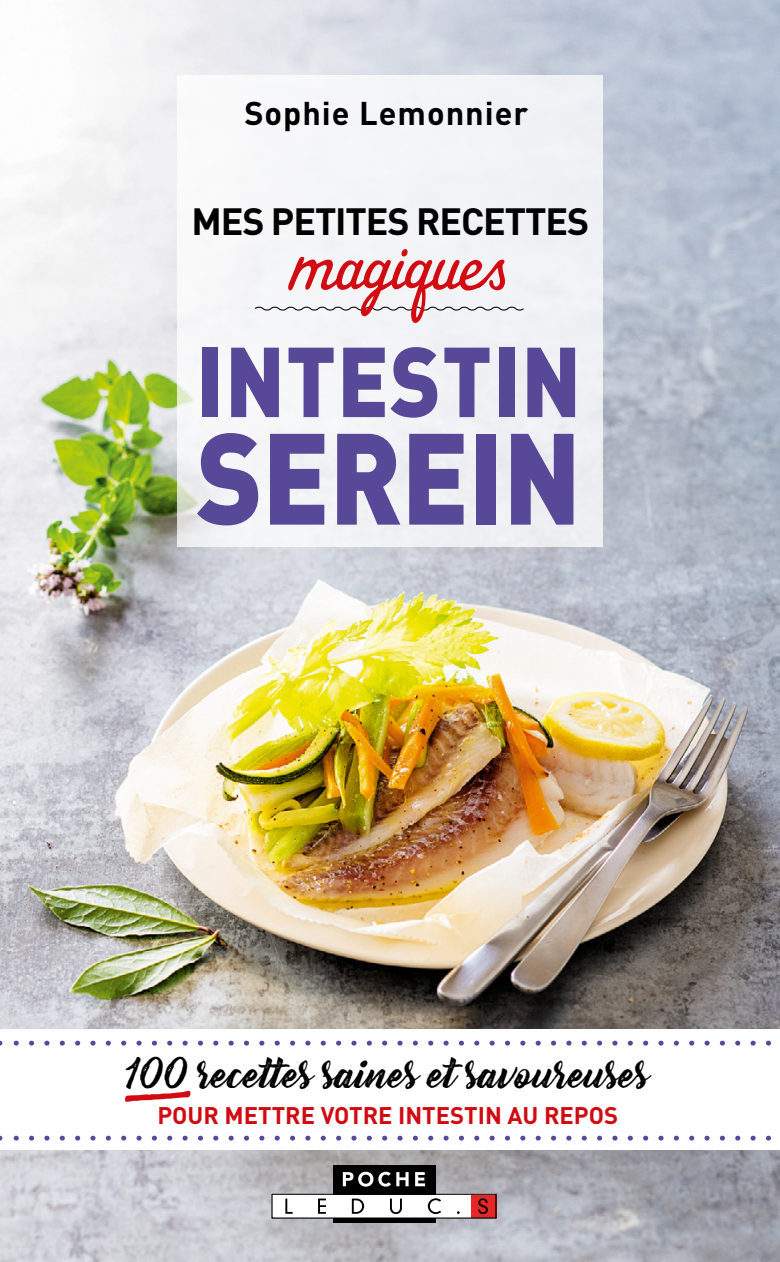
<style>
.page{position:relative;width:780px;height:1262px;background:#fff}
.page>*{position:absolute;margin:0;border:0;box-sizing:border-box;transform-origin:0 0}
.t1{font:900 127.5px "DIN";letter-spacing:-.01em;color:#584998;scale:.88 1}
.t2{font:900 97.5px "DIN";letter-spacing:.01em;color:#584998;scale:.88 1}
.t3{font:37.5px "Bernadette Rough";color:#000}
.t4{font:700 37.5px "DIN";letter-spacing:-.03em;color:#000}
.t5{font:700 32.5px "DIN";letter-spacing:.03em;color:#000}
.t6{font:700 23.75px "DIN";color:#d20a11}
</style>
<div class="page">
<img style="left:0;top:0;width:780px;height:1261px">
<div style="left:271px;top:1193px;width:225px;height:25px;background:#fff"></div>
<div style="left:471px;top:1194px;width:25px;height:23px;background:#e52727"></div>
<svg style="left:285px;top:1198px;width:7px;height:15px"></svg>
<svg style="left:318px;top:1198px;width:8px;height:15px"></svg>
<svg style="left:352px;top:1198px;width:12px;height:15px"></svg>
<svg style="left:390px;top:1198px;width:12px;height:15px"></svg>
<svg style="left:428px;top:1198px;width:13px;height:15px"></svg>
<svg style="left:478px;top:1198px;width:10px;height:15px"></svg>
<div style="left:271px;top:1193px;width:225px;height:25px;border:1px solid #000"></div>
<div style="left:333px;top:1164px;width:102px;height:30px;background:#000"></div>
<svg style="left:343px;top:1171px;width:65px;height:15px"></svg>
<svg style="left:415px;top:1172px;width:10px;height:14px"></svg>
<hr style="left:333px;top:1218px;width:102px;height:4px;background:#000">
<div style="left:0;top:1029px;width:780px;height:121px;background:#fff"></div>
<svg style="left:125px;top:1090px;width:65px;height:11px"></svg>
<div style="left:177px;top:75px;width:425px;height:471px;background:#f3f4f6"></div>
<svg style="left:253px;top:249px;width:272px;height:74px"></svg>
<svg style="left:13px;top:1040px;width:758px;height:5px"></svg>
<svg style="left:13px;top:1135px;width:758px;height:5px"></svg>
<p class="t5" style="left:244px;top:92px;width:285px">Sophie Lemonnier</p>
<p class="t4" style="left:191px;top:197px;width:399px">MES PETITES RECETTES</p>
<h2 class="t2" style="left:197px;top:316px;width:438px">INTESTIN</h2>
<h1 class="t1" style="left:196px;top:393px;width:439px">SEREIN</h1>
<p class="t3" style="left:125px;top:1044px;width:526px">100 recettes saines et savoureuses</p>
<p class="t6" style="left:157px;top:1100px;width:462px">POUR METTRE VOTRE INTESTIN AU REPOS</p>
</div>
